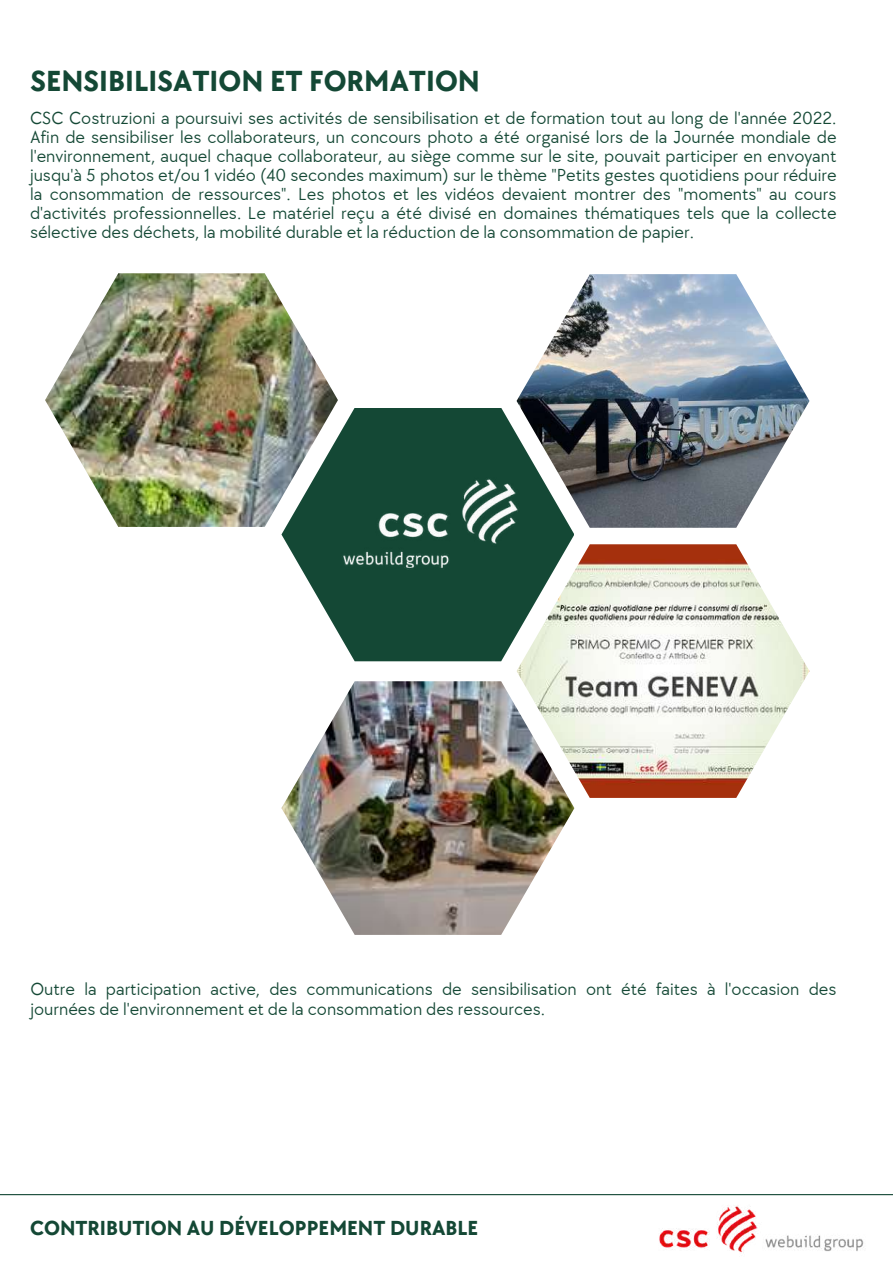
<style>
.page{position:relative;width:893px;height:1264px;background:#fff}
.page>*{position:absolute;margin:0;border:0;box-sizing:border-box;transform-origin:0 0}
.t1{font:700 30px "TT Chocolates";color:#144835}
.t2{font:700 21px "TT Chocolates";color:#144835}
.t3{font:18px/19px "TT Chocolates";color:#144835}
</style>
<div class="page">
<hr style="left:0;top:1193px;width:892px;height:2px;background:#144835">
<svg style="left:281px;top:408px;width:235px;height:253px;fill:#144835"></svg>
<img style="left:281px;top:681px;width:293px;height:253px">
<img style="left:516px;top:274px;width:293px;height:254px">
<img style="left:516px;top:544px;width:293px;height:254px">
<img style="left:45px;top:273px;width:293px;height:254px">
<img style="left:294px;top:432px;width:287px;height:204px">
<img style="left:629px;top:1193px;width:263px;height:60px">
<h1 class="t1" style="left:30px;top:64px;width:451px">SENSIBILISATION ET FORMATION</h1>
<p class="t3" style="left:30px;top:109px;width:808px;text-align:justify">CSC Costruzioni a poursuivi ses activités de sensibilisation et de formation tout au long de l'année 2022.<br>Afin de sensibiliser les collaborateurs, un concours photo a été organisé lors de la Journée mondiale de l'environnement, auquel chaque collaborateur, au siège comme sur le site, pouvait participer en envoyant jusqu'à 5 photos et/ou 1 vidéo (40 secondes maximum) sur le thème "Petits gestes quotidiens pour réduire la consommation de ressources". Les photos et les vidéos devaient montrer des "moments" au cours d'activités professionnelles. Le matériel reçu a été divisé en domaines thématiques tels que la collecte sélective des déchets, la mobilité durable et la réduction de la consommation de papier.</p>
<p class="t3" style="left:30px;top:980px;width:807px">Outre la participation active, des communications de sensibilisation ont été faites à l'occasion des journées de l'environnement et de la consommation des ressources.</p>
<p class="t2" style="left:30px;top:1215px;width:450px">CONTRIBUTION AU DÉVELOPPEMENT DURABLE</p>
</div>
